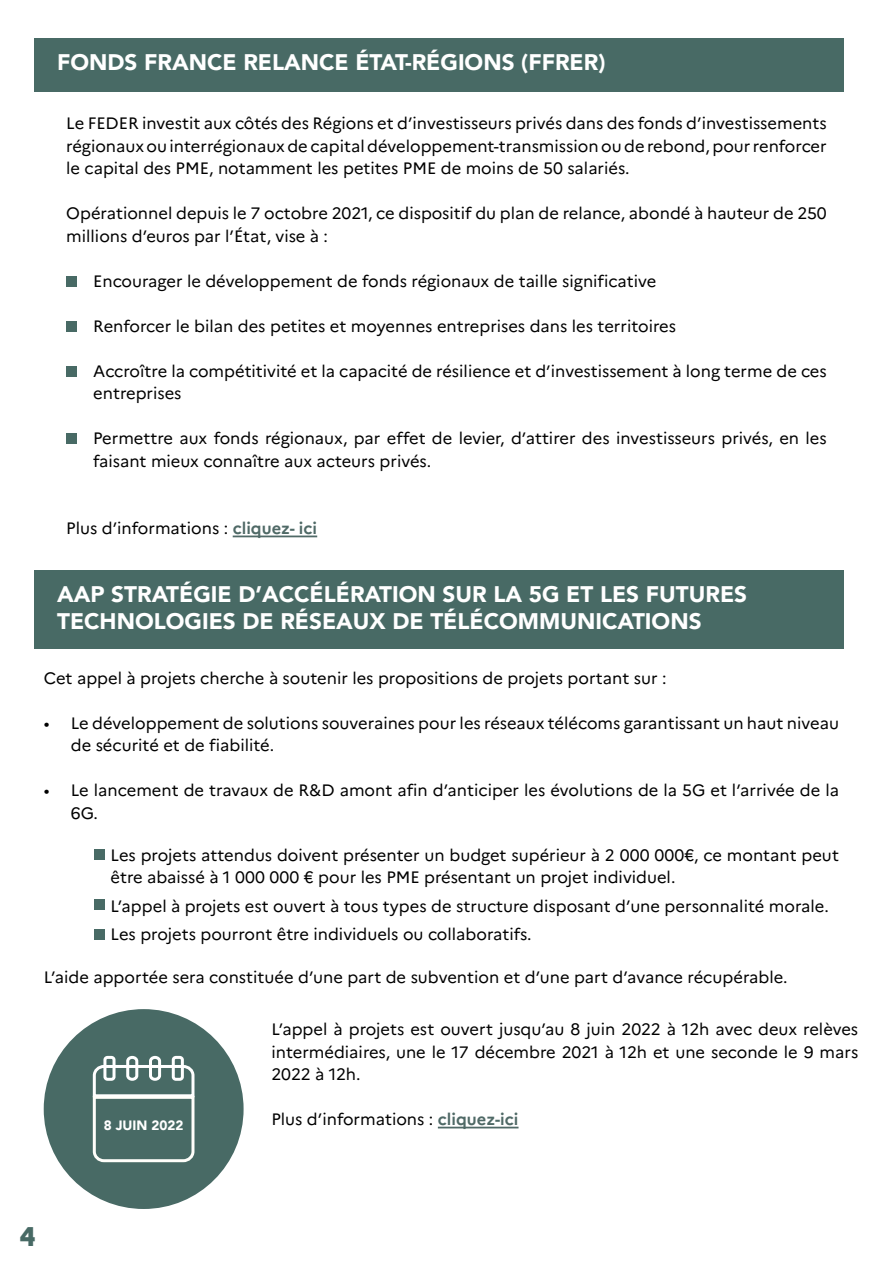
<style>
.page{position:relative;width:893px;height:1263px;background:#fff}
.page>*{position:absolute;margin:0;border:0;box-sizing:border-box;transform-origin:0 0}
.t1{font:800 27px "Marianne";color:#486a65}
.t2{font:900 22.5px/27px "Avenir";color:#fff}
.t3{font:16.5px/22.5px "Marianne";color:#000}
.t4{font:900 13.5px "Avenir";color:#fff}
.s1{font-weight:700;color:#4f6966}
</style>
<div class="page">
<div style="left:35px;top:38px;width:809px;height:53px;background:#486a65"></div>
<hr style="left:233px;top:535px;width:84px;height:2px;background:#4f6966">
<div style="left:35px;top:570px;width:809px;height:78px;background:#486a65"></div>
<div style="left:95px;top:849px;width:10px;height:11px;background:#486a65"></div>
<div style="left:95px;top:899px;width:10px;height:11px;background:#486a65"></div>
<div style="left:95px;top:929px;width:10px;height:11px;background:#486a65"></div>
<div style="left:44px;top:1009px;width:200px;height:200px;background:#486a65;border-radius:50%"></div>
<svg style="left:92px;top:1055px;width:103px;height:108px"></svg>
<hr style="left:438px;top:1127px;width:80px;height:1px;background:#4f6966">
<div style="left:66px;top:276px;width:11px;height:11px;background:#486a65"></div>
<div style="left:66px;top:321px;width:11px;height:11px;background:#486a65"></div>
<div style="left:66px;top:366px;width:11px;height:10px;background:#486a65"></div>
<div style="left:66px;top:433px;width:11px;height:10px;background:#486a65"></div>
<h2 class="t2" style="left:57px;top:48px;width:550px">FONDS FRANCE RELANCE ÉTAT-RÉGIONS (FFRER)</h2>
<p class="t3" style="left:66px;top:112px;width:762px;text-align:justify">Le FEDER investit aux côtés des Régions et d’investisseurs privés dans des fonds d’investissements régionaux ou interrégionaux de capital développement-transmission ou de rebond, pour renforcer le capital des PME, notamment les petites PME de moins de 50 salariés.</p>
<p class="t3" style="left:66px;top:202px;width:762px">Opérationnel depuis le 7 octobre 2021, ce dispositif du plan de relance, abondé à hauteur de 250 millions d’euros par l’État, vise à :</p>
<p class="t3" style="left:66px;top:270px;width:592px">• Encourager le développement de fonds régionaux de taille significative</p>
<p class="t3" style="left:66px;top:315px;width:611px">• Renforcer le bilan des petites et moyennes entreprises dans les territoires</p>
<p class="t3" style="left:93px;top:360px;width:735px;text-indent:-27px">• Accroître la compétitivité et la capacité de résilience et d’investissement à long terme de ces entreprises</p>
<p class="t3" style="left:93px;top:427px;width:735px;text-indent:-27px">• Permettre aux fonds régionaux, par effet de levier, d’attirer des investisseurs privés, en les faisant mieux connaître aux acteurs privés.</p>
<p class="t3" style="left:66px;top:517px;width:252px">Plus d’informations : <span class="s1">cliquez- ici</span></p>
<h2 class="t2" style="left:57px;top:580px;width:692px">AAP STRATÉGIE D’ACCÉLÉRATION SUR LA 5G ET LES FUTURES<br>TECHNOLOGIES DE RÉSEAUX DE TÉLÉCOMMUNICATIONS</h2>
<p class="t3" style="left:44px;top:666px;width:624px">Cet appel à projets cherche à soutenir les propositions de projets portant sur :</p>
<p class="t3" style="left:71px;top:711px;width:770px;text-indent:-27px">• Le développement de solutions souveraines pour les réseaux télécoms garantissant un haut niveau de sécurité et de fiabilité.</p>
<p class="t3" style="left:71px;top:779px;width:770px;text-indent:-27px">• Le lancement de travaux de R&amp;D amont afin d’anticiper les évolutions de la 5G et l’arrivée de la<br>6G.</p>
<p class="t3" style="left:111px;top:843px;width:730px">Les projets attendus doivent présenter un budget supérieur à 2 000 000€, ce montant peut être abaissé à 1 000 000 € pour les PME présentant un projet individuel.</p>
<p class="t3" style="left:111px;top:891px;width:720px;line-height:28.5px">L’appel à projets est ouvert à tous types de structure disposant d’une personnalité morale.<br>Les projets pourront être individuels ou collaboratifs.</p>
<p class="t3" style="left:44px;top:965px;width:745px">L’aide apportée sera constituée d’une part de subvention et d’une part d’avance récupérable.</p>
<p class="t4" style="left:104px;top:1114px;width:81px">8 JUIN 2022</p>
<p class="t3" style="left:271px;top:1018px;width:588px;text-align:justify">L’appel à projets est ouvert jusqu’au 8 juin 2022 à 12h avec deux relèves intermédiaires, une le 17 décembre 2021 à 12h et une seconde le 9 mars 2022 à 12h.</p>
<p class="t3" style="left:271px;top:1108px;width:249px">Plus d’informations : <span class="s1">cliquez-ici</span></p>
<h1 class="t1" style="left:20px;top:1220px;width:18px">4</h1>
</div>
